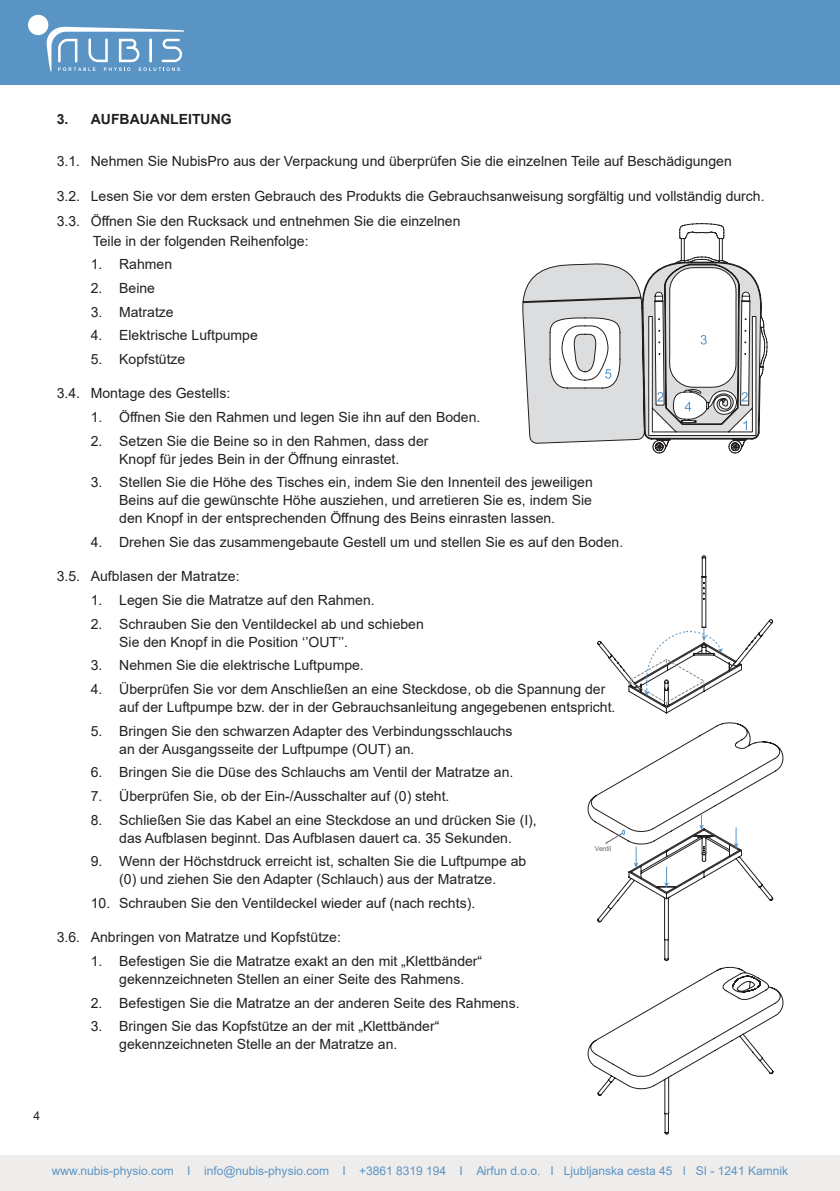
<style>
.page{position:relative;width:840px;height:1191px;background:#fff}
.page>*{position:absolute;margin:0;border:0;box-sizing:border-box;transform-origin:0 0}
.t1{font:14px/18px "Arial";color:#231f20}
.t2{font:700 14px "Arial";color:#231f20}
.t3{font:12px "Arial";color:#5994c5}
.t4{font:12px "Arial";color:#231f20}
.t5{font:6.8px "Arial";color:#67676a}
</style>
<div class="page">
<div style="left:0;top:1154px;width:839px;height:37px;background:#efedec"></div>
<div style="left:0;top:0;width:839px;height:85px;background:#5994c5"></div>
<div style="left:28px;top:15px;width:20px;height:20px;background:#fff;border-radius:50%"></div>
<svg style="left:46px;top:26px;width:138px;height:45px"></svg>
<hr style="left:149px;top:38px;width:3px;height:24px;background:#fff">
<svg style="left:534px;top:223px;width:232px;height:230px"></svg>
<svg style="left:522px;top:263px;width:238px;height:180px"></svg>
<svg style="left:587px;top:555px;width:197px;height:579px"></svg>
<svg style="left:628px;top:628px;width:94px;height:80px"></svg>
<svg style="left:587px;top:722px;width:197px;height:166px"></svg>
<p class="t2" style="left:57px;top:109px;width:176px">3. AUFBAUANLEITUNG</p>
<p class="t1" style="left:57px;top:152px;width:676px">3.1. Nehmen Sie NubisPro aus der Verpackung und überprüfen Sie die einzelnen Teile auf Beschädigungen</p>
<p class="t1" style="left:57px;top:183px;width:709px;line-height:25.2px">3.2. Lesen Sie vor dem ersten Gebrauch des Produkts die Gebrauchsanweisung sorgfältig und vollständig durch.<br>3.3. Öffnen Sie den Rucksack und entnehmen Sie die einzelnen</p>
<p class="t1" style="left:93px;top:232px;width:217px">Teile in der folgenden Reihenfolge:</p>
<p class="t1" style="left:91px;top:255px;width:83px">1. Rahmen</p>
<p class="t1" style="left:91px;top:279px;width:66px">2. Beine</p>
<p class="t1" style="left:91px;top:303px;width:84px">3. Matratze</p>
<p class="t1" style="left:91px;top:326px;width:168px">4. Elektrische Luftpumpe</p>
<p class="t1" style="left:91px;top:350px;width:96px">5. Kopfstütze</p>
<p class="t1" style="left:57px;top:384px;width:175px">3.4. Montage des Gestells:</p>
<p class="t1" style="left:91px;top:408px;width:391px">1. Öffnen Sie den Rahmen und legen Sie ihn auf den Boden.</p>
<p class="t1" style="left:91px;top:432px;width:339px;text-align:center">2. Setzen Sie die Beine so in den Rahmen, dass der<br>Knopf für jedes Bein in der Öffnung einrastet.</p>
<p class="t1" style="left:119px;top:473px;width:475px;text-align:justify;text-indent:-28px">3. Stellen Sie die Höhe des Tisches ein, indem Sie den Innenteil des jeweiligen Beins auf die gewünschte Höhe ausziehen, und arretieren Sie es, indem Sie den Knopf in der entsprechenden Öffnung des Beins einrasten lassen.</p>
<p class="t1" style="left:91px;top:533px;width:533px">4. Drehen Sie das zusammengebaute Gestell um und stellen Sie es auf den Boden.</p>
<p class="t1" style="left:57px;top:567px;width:184px">3.5. Aufblasen der Matratze:</p>
<p class="t1" style="left:91px;top:591px;width:285px">1. Legen Sie die Matratze auf den Rahmen.</p>
<p class="t1" style="left:119px;top:614px;width:306px;text-indent:-28px">2. Schrauben Sie den Ventildeckel ab und schieben<br>Sie den Knopf in die Position ‘’OUT’’.</p>
<p class="t1" style="left:91px;top:656px;width:274px">3. Nehmen Sie die elektrische Luftpumpe.</p>
<p class="t1" style="left:119px;top:680px;width:497px;text-indent:-28px">4. Überprüfen Sie vor dem Anschließen an eine Steckdose, ob die Spannung der auf der Luftpumpe bzw. der in der Gebrauchsanleitung angegebenen entspricht.</p>
<p class="t1" style="left:119px;top:721px;width:395px;text-indent:-28px">5. Bringen Sie den schwarzen Adapter des Verbindungsschlauchs an der Ausgangsseite der Luftpumpe (OUT) an.</p>
<p class="t1" style="left:91px;top:763px;width:424px">6. Bringen Sie die Düse des Schlauchs am Ventil der Matratze an.</p>
<p class="t1" style="left:91px;top:787px;width:360px">7. Überprüfen Sie, ob der Ein-/Ausschalter auf (0) steht.</p>
<p class="t1" style="left:91px;top:810px;width:447px;text-align:center">8. Schließen Sie das Kabel an eine Steckdose an und drücken Sie (I), das Aufblasen beginnt. Das Aufblasen dauert ca. 35 Sekunden.</p>
<p class="t1" style="left:91px;top:852px;width:437px;text-align:center">9. Wenn der Höchstdruck erreicht ist, schalten Sie die Luftpumpe ab (0) und ziehen Sie den Adapter (Schlauch) aus der Matratze.</p>
<p class="t1" style="left:91px;top:894px;width:385px">10. Schrauben Sie den Ventildeckel wieder auf (nach rechts).</p>
<p class="t1" style="left:57px;top:928px;width:285px">3.6. Anbringen von Matratze und Kopfstütze:</p>
<p class="t1" style="left:119px;top:952px;width:364px;text-indent:-28px">1. Befestigen Sie die Matratze exakt an den mit „Klettbänder“ gekennzeichneten Stellen an einer Seite des Rahmens.</p>
<p class="t1" style="left:91px;top:993px;width:430px">2. Befestigen Sie die Matratze an der anderen Seite des Rahmens.</p>
<p class="t1" style="left:119px;top:1017px;width:321px;text-indent:-28px">3. Bringen Sie das Kopfstütze an der mit „Klettbänder“ gekennzeichneten Stelle an der Matratze an.</p>
<p class="t5" style="left:594px;top:844px;width:18px">Ventil</p>
<p class="t4" style="left:34px;top:1107px;width:8px">4</p>
<p class="t3" style="left:52px;top:1162px;width:737px">www.nubis-physio.com I info@nubis-physio.com I +3861 8319 194 I Airfun d.o.o. I Ljubljanska cesta 45 I SI - 1241 Kamnik</p>
</div>
